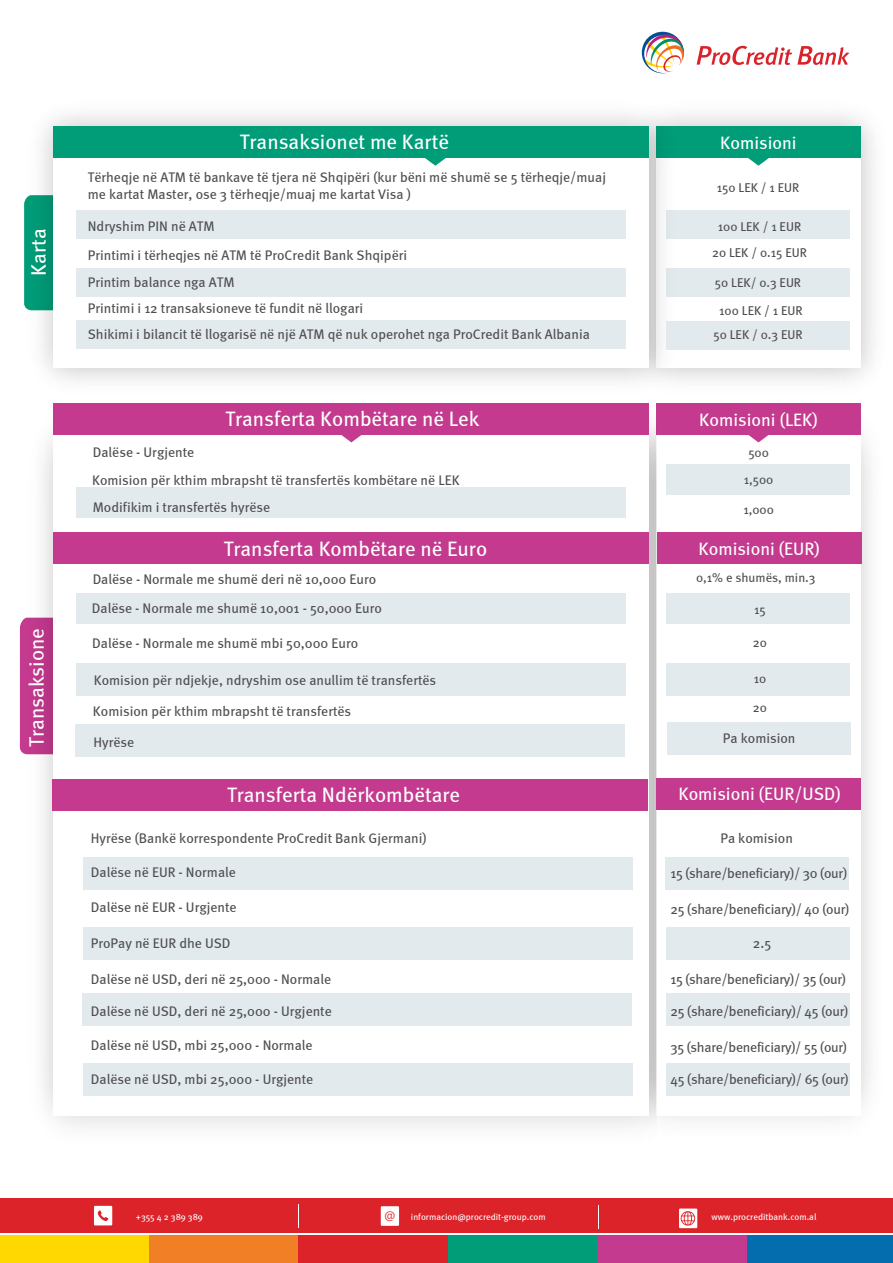
<style>
.page{position:relative;width:893px;height:1263px;background:#fff}
.page>*{position:absolute;margin:0;border:0;box-sizing:border-box;transform-origin:0 0}
.t1{font:20.85px "Meta";color:#fff}
.t2{font:18px "Meta";color:#fff}
.t3{font:13.95px/16.8px "Meta";color:#4e4e50}
.t4{font:13.95px "Meta";letter-spacing:-.02em;color:#4e4e50}
.t5{font:12.75px "Meta";color:#4e4e50}
.t6{font:12px "Segoe UI";color:#db2329}
.t7{font:9.15px "Meta";color:#fff}
</style>
<div class="page">
<div style="left:666px;top:210px;width:184px;height:29px;background:#e3eaee"></div>
<div style="left:666px;top:268px;width:184px;height:29px;background:#e3eaee"></div>
<div style="left:656px;top:126px;width:205px;height:31px;background:#009d78"></div>
<svg style="left:738px;top:157px;width:41px;height:9px"></svg>
<img style="left:656px;top:387px;width:215px;height:734px">
<div style="left:656px;top:403px;width:205px;height:713px;background:#fff"></div>
<div style="left:666px;top:465px;width:184px;height:30px;background:#e3eaee"></div>
<div style="left:656px;top:403px;width:205px;height:31px;background:#c33a8e"></div>
<svg style="left:738px;top:434px;width:41px;height:8px"></svg>
<img style="left:24px;top:108px;width:664px;height:295px">
<div style="left:54px;top:126px;width:595px;height:242px;background:#fff"></div>
<div style="left:77px;top:210px;width:549px;height:29px;background:#e3eaee"></div>
<div style="left:77px;top:268px;width:549px;height:29px;background:#e3eaee"></div>
<div style="left:54px;top:126px;width:595px;height:31px;background:#009d78"></div>
<svg style="left:415px;top:157px;width:41px;height:9px"></svg>
<img style="left:19px;top:387px;width:637px;height:740px">
<div style="left:54px;top:426px;width:595px;height:690px;background:#fff"></div>
<div style="left:77px;top:487px;width:549px;height:30px;background:#e3eaee"></div>
<div style="left:54px;top:403px;width:595px;height:31px;background:#c33a8e"></div>
<svg style="left:331px;top:434px;width:41px;height:8px"></svg>
<div style="left:656px;top:778px;width:204px;height:31px;background:#c33a8e"></div>
<div style="left:53px;top:780px;width:595px;height:31px;background:#c33a8e"></div>
<div style="left:54px;top:533px;width:595px;height:31px;background:#c33a8e"></div>
<div style="left:666px;top:594px;width:184px;height:30px;background:#e3eaee"></div>
<div style="left:77px;top:594px;width:549px;height:30px;background:#e3eaee"></div>
<div style="left:666px;top:663px;width:184px;height:33px;background:#e3eaee"></div>
<div style="left:77px;top:663px;width:549px;height:33px;background:#e3eaee"></div>
<div style="left:75px;top:724px;width:549px;height:33px;background:#e3eaee"></div>
<div style="left:667px;top:722px;width:184px;height:33px;background:#e3eaee"></div>
<div style="left:77px;top:320px;width:549px;height:29px;background:#e3eaee"></div>
<div style="left:666px;top:321px;width:184px;height:29px;background:#e3eaee"></div>
<div style="left:0;top:1198px;width:893px;height:34px;background:#db2329"></div>
<div style="left:747px;top:1235px;width:146px;height:28px;background:#046dae"></div>
<div style="left:0;top:1235px;width:149px;height:28px;background:#ffd802"></div>
<div style="left:149px;top:1235px;width:150px;height:28px;background:#f07f25"></div>
<div style="left:299px;top:1235px;width:149px;height:28px;background:#db2329"></div>
<div style="left:448px;top:1235px;width:150px;height:28px;background:#009d78"></div>
<div style="left:597px;top:1235px;width:150px;height:28px;background:#c33a8e"></div>
<div style="left:94px;top:1206px;width:18px;height:19px;background:#fff"></div>
<svg style="left:98px;top:1210px;width:11px;height:11px"></svg>
<div style="left:381px;top:1206px;width:18px;height:20px;background:#fff"></div>
<div style="left:679px;top:1208px;width:18px;height:20px;background:#fff"></div>
<svg style="left:681px;top:1211px;width:14px;height:14px"></svg>
<svg style="left:298px;top:1204px;width:1px;height:23px"></svg>
<svg style="left:598px;top:1205px;width:1px;height:24px"></svg>
<div style="left:665px;top:857px;width:184px;height:32px;background:#e3eaee"></div>
<div style="left:83px;top:857px;width:549px;height:32px;background:#e3eaee"></div>
<div style="left:84px;top:927px;width:549px;height:33px;background:#e3eaee"></div>
<div style="left:82px;top:994px;width:549px;height:32px;background:#e3eaee"></div>
<div style="left:83px;top:1063px;width:549px;height:33px;background:#e3eaee"></div>
<div style="left:666px;top:927px;width:184px;height:32px;background:#e3eaee"></div>
<div style="left:666px;top:994px;width:184px;height:32px;background:#e3eaee"></div>
<div style="left:666px;top:1064px;width:184px;height:32px;background:#e3eaee"></div>
<svg style="left:642px;top:32px;width:42px;height:41px"></svg>
<svg style="left:697px;top:46px;width:152px;height:19px"></svg>
<div style="left:657px;top:532px;width:204px;height:31px;background:#c33a8e"></div>
<h1 class="t1" style="left:26px;top:276px;width:49px;rotate:-90deg">Karta</h1>
<h1 class="t1" style="left:24px;top:747px;width:120px;rotate:-90deg">Transaksione</h1>
<h1 class="t1" style="left:240px;top:130px;width:211px">Transaksionet me Kartë</h1>
<p class="t3" style="left:88px;top:168px;width:520px">Tërheqje në ATM të bankave të tjera në Shqipëri (kur bëni më shumë se 5 tërheqje/muaj me kartat Master, ose 3 tërheqje/muaj me kartat Visa )</p>
<p class="t2" style="left:720px;top:132px;width:78px">Komisioni</p>
<p class="t5" style="left:717px;top:180px;width:84px">150 LEK / 1 EUR</p>
<p class="t3" style="left:88px;top:217px;width:128px">Ndryshim PIN në ATM</p>
<p class="t5" style="left:718px;top:219px;width:85px">100 LEK / 1 EUR</p>
<p class="t3" style="left:88px;top:246px;width:321px">Printimi i tërheqjes në ATM të ProCredit Bank Shqipëri</p>
<p class="t5" style="left:712px;top:246px;width:96px">20 LEK / 0.15 EUR</p>
<p class="t3" style="left:88px;top:273px;width:148px">Printim balance nga ATM</p>
<p class="t5" style="left:715px;top:275px;width:88px">50 LEK/ 0.3 EUR</p>
<p class="t3" style="left:88px;top:326px;width:503px">Shikimi i bilancit të llogarisë në një ATM që nuk operohet nga ProCredit Bank Albania</p>
<p class="t5" style="left:713px;top:327px;width:90px">50 LEK / 0.3 EUR</p>
<p class="t3" style="left:88px;top:300px;width:277px">Printimi i 12 transaksioneve të fundit në llogari</p>
<p class="t5" style="left:719px;top:303px;width:85px">100 LEK / 1 EUR</p>
<p class="t3" style="left:93px;top:444px;width:103px">Dalëse - Urgjente</p>
<h1 class="t1" style="left:225px;top:406px;width:256px">Transferta Kombëtare në Lek</h1>
<p class="t2" style="left:699px;top:409px;width:120px">Komisioni (LEK)</p>
<p class="t5" style="left:748px;top:445px;width:22px">500</p>
<p class="t3" style="left:92px;top:471px;width:369px">Komision për kthim mbrapsht të transfertës kombëtare në LEK</p>
<p class="t5" style="left:744px;top:472px;width:31px">1,500</p>
<p class="t3" style="left:93px;top:498px;width:179px">Modifikim i transfertës hyrëse</p>
<p class="t5" style="left:743px;top:502px;width:32px">1,000</p>
<h1 class="t1" style="left:224px;top:536px;width:265px">Transferta Kombëtare në Euro</h1>
<p class="t2" style="left:698px;top:538px;width:123px">Komisioni (EUR)</p>
<p class="t3" style="left:93px;top:570px;width:285px">Dalëse - Normale me shumë deri në 10,000 Euro</p>
<p class="t5" style="left:696px;top:570px;width:121px">0,1% e shumës, min.3</p>
<p class="t3" style="left:92px;top:599px;width:292px">Dalëse - Normale me shumë 10,001 - 50,000 Euro</p>
<p class="t5" style="left:754px;top:602px;width:13px">15</p>
<p class="t3" style="left:92px;top:634px;width:268px">Dalëse - Normale me shumë mbi 50,000 Euro</p>
<p class="t5" style="left:753px;top:635px;width:16px">20</p>
<p class="t3" style="left:93px;top:665px;width:345px;line-height:30.3px">Komision për ndjekje, ndryshim ose anullim të transfertës<br>Komision për kthim mbrapsht të transfertës</p>
<p class="t5" style="left:754px;top:671px;width:14px">10</p>
<p class="t5" style="left:753px;top:700px;width:16px">20</p>
<p class="t3" style="left:93px;top:734px;width:42px">Hyrëse</p>
<p class="t3" style="left:723px;top:730px;width:74px">Pa komision</p>
<h1 class="t1" style="left:227px;top:783px;width:235px">Transferta Ndërkombëtare</h1>
<p class="t2" style="left:678px;top:784px;width:164px">Komisioni (EUR/USD)</p>
<p class="t3" style="left:91px;top:829px;width:337px">Hyrëse (Bankë korrespondente ProCredit Bank Gjermani)</p>
<p class="t3" style="left:91px;top:864px;width:147px">Dalëse në EUR - Normale</p>
<p class="t3" style="left:91px;top:899px;width:147px">Dalëse në EUR - Urgjente</p>
<p class="t3" style="left:91px;top:935px;width:141px">ProPay në EUR dhe USD</p>
<p class="t3" style="left:720px;top:829px;width:74px">Pa komision</p>
<p class="t4" style="left:670px;top:865px;width:178px">15 (share/beneficiary)/ 30 (our)</p>
<p class="t4" style="left:670px;top:900px;width:180px">25 (share/beneficiary)/ 40 (our)</p>
<p class="t3" style="left:753px;top:934px;width:20px">2.5</p>
<p class="t3" style="left:91px;top:970px;width:242px">Dalëse në USD, deri në 25,000 - Normale</p>
<p class="t4" style="left:670px;top:970px;width:177px">15 (share/beneficiary)/ 35 (our)</p>
<p class="t3" style="left:91px;top:1002px;width:242px">Dalëse në USD, deri në 25,000 - Urgjente</p>
<p class="t4" style="left:670px;top:1003px;width:179px">25 (share/beneficiary)/ 45 (our)</p>
<p class="t3" style="left:91px;top:1037px;width:223px">Dalëse në USD, mbi 25,000 - Normale</p>
<p class="t4" style="left:670px;top:1039px;width:178px">35 (share/beneficiary)/ 55 (our)</p>
<p class="t3" style="left:91px;top:1071px;width:224px">Dalëse në USD, mbi 25,000 - Urgjente</p>
<p class="t4" style="left:670px;top:1071px;width:180px">45 (share/beneficiary)/ 65 (our)</p>
<p class="t7" style="left:136px;top:1211px;width:69px">+355 4 2 389 389</p>
<p class="t6" style="left:384px;top:1204px;width:13px">@</p>
<p class="t7" style="left:411px;top:1211px;width:136px">informacion@procredit-group.com</p>
<p class="t7" style="left:711px;top:1211px;width:106px">www.procreditbank.com.al</p>
</div>
